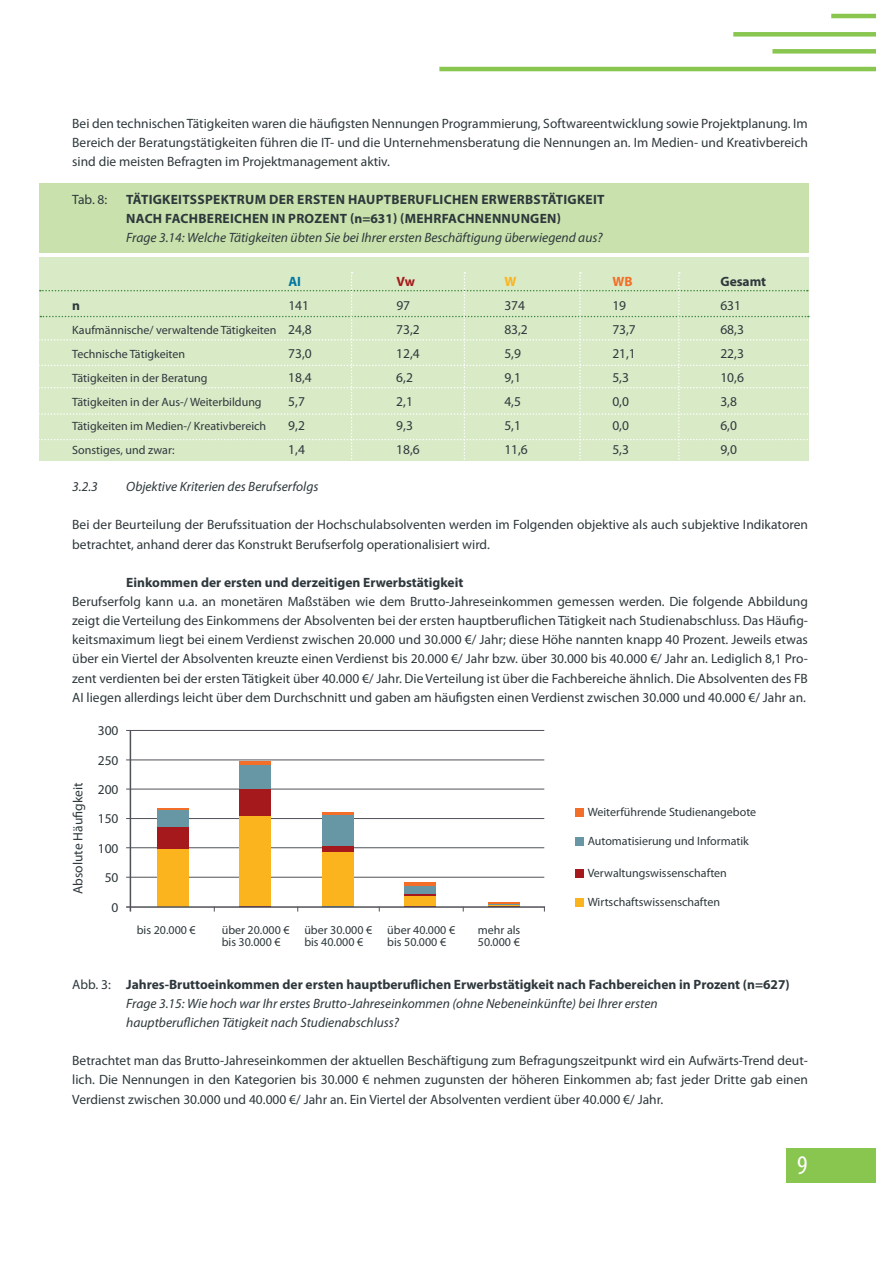
<style>
.page{position:relative;width:876px;height:1263px;background:#fff}
.page>*{position:absolute;margin:0;border:0;box-sizing:border-box;transform-origin:0 0}
.t1{font:condensed 27px "Myriad Pro";color:#fff}
.t2{font:13.5px/19.2px "Myriad Pro";color:#2e383c;text-align:justify}
.t3{font:italic 13.5px/19.2px "Myriad Pro";color:#2e383c}
.t4{font:700 13.5px "Myriad Pro";letter-spacing:.02em;color:#2e383c}
.t5{font:700 13.5px "Myriad Pro";color:#2e383c}
.t6{font:700 13.5px "Myriad Pro";color:#0077a2}
.t7{font:700 13.5px "Myriad Pro";color:#a5181b}
.t8{font:700 13.5px "Myriad Pro";color:#f36e28}
.t9{font:700 13.5px "Myriad Pro";color:#fcb41e}
.t10{font:12px/12px "Myriad Pro";color:#2e383c}
.s1{font-size:13.5px}
.s2{font-style:normal}
.s3{font-weight:700;font-style:normal}
</style>
<div class="page">
<div style="left:787px;top:1148px;width:89px;height:34px;background:#89c650"></div>
<div style="left:39px;top:183px;width:770px;height:69px;background:#c9e2ad"></div>
<div style="left:39px;top:257px;width:770px;height:204px;background:#d9eac7"></div>
<hr style="left:439px;top:67px;width:437px;height:4px;background:#89c650">
<div style="left:772px;top:49px;width:104px;height:5px;background:#89c650"></div>
<div style="left:733px;top:32px;width:143px;height:5px;background:#89c650"></div>
<hr style="left:831px;top:14px;width:45px;height:4px;background:#89c650">
<div style="left:575px;top:808px;width:8px;height:8px;background:#f36e28"></div>
<div style="left:575px;top:837px;width:8px;height:8px;background:#6797a5"></div>
<div style="left:575px;top:869px;width:8px;height:8px;background:#a5181b"></div>
<div style="left:575px;top:898px;width:8px;height:9px;background:#fcb41e"></div>
<hr style="left:130px;top:731px;width:1px;height:180px;background:#4f5258">
<hr style="left:126px;top:877px;width:418px;height:1px;background:#4f5258">
<hr style="left:126px;top:759px;width:418px;height:1px;background:#4f5258">
<hr style="left:126px;top:818px;width:418px;height:1px;background:#4f5258">
<hr style="left:126px;top:847px;width:418px;height:1px;background:#4f5258">
<hr style="left:126px;top:730px;width:418px;height:1px;background:#4f5258">
<hr style="left:126px;top:789px;width:418px;height:1px;background:#4f5258">
<div style="left:157px;top:808px;width:32px;height:98px;background:#f36e28"></div>
<div style="left:157px;top:810px;width:32px;height:96px;background:#6797a5"></div>
<div style="left:157px;top:827px;width:32px;height:79px;background:#a5181b"></div>
<div style="left:157px;top:849px;width:32px;height:57px;background:#fcb41e"></div>
<div style="left:239px;top:761px;width:32px;height:145px;background:#f36e28"></div>
<div style="left:239px;top:765px;width:32px;height:141px;background:#6797a5"></div>
<div style="left:239px;top:789px;width:32px;height:117px;background:#a5181b"></div>
<div style="left:239px;top:816px;width:32px;height:90px;background:#fcb41e"></div>
<div style="left:322px;top:812px;width:32px;height:94px;background:#f36e28"></div>
<div style="left:322px;top:815px;width:32px;height:91px;background:#6797a5"></div>
<div style="left:322px;top:846px;width:32px;height:60px;background:#a5181b"></div>
<div style="left:322px;top:852px;width:32px;height:54px;background:#fcb41e"></div>
<div style="left:404px;top:882px;width:32px;height:24px;background:#f36e28"></div>
<div style="left:404px;top:886px;width:32px;height:20px;background:#6797a5"></div>
<svg style="left:404px;top:894px;width:32px;height:3px"></svg>
<div style="left:404px;top:897px;width:32px;height:9px;background:#fcb41e"></div>
<hr style="left:488px;top:902px;width:32px;height:4px;background:#f36e28">
<hr style="left:488px;top:904px;width:32px;height:2px;background:#6797a5">
<hr style="left:488px;top:905px;width:32px;height:1px;background:#fcb41e">
<hr style="left:126px;top:906px;width:419px;height:2px;background:#4f5258">
<svg style="left:39px;top:272px;width:771px;height:188px"></svg>
<p class="t2" style="left:72px;top:113px;width:737px">Bei den technischen Tätigkeiten waren die häufigsten Nennungen Programmierung, Softwareentwicklung sowie Projektplanung. Im Bereich der Beratungstätigkeiten führen die IT- und die Unternehmensberatung die Nennungen an. Im Medien- und Kreativbereich sind die meisten Befragten im Projektmanagement aktiv.</p>
<p class="t2" style="left:72px;top:190px;width:37px">Tab. 8:</p>
<p class="t4" style="left:126px;top:191px;width:73px">Tätigkeitsspe</p>
<p class="t4" style="left:221px;top:191px;width:385px">ktrum der ersten hauptberuf lichen Erwerbstätigkeit</p>
<p class="t4" style="left:126px;top:210px;width:72px">nach Fachbe</p>
<p class="t4" style="left:214px;top:210px;width:201px">reichen in Prozent (n=631) (Meh</p>
<p class="t4" style="left:434px;top:210px;width:129px">rfachnennungen)</p>
<p class="t3" style="left:126px;top:228px;width:478px">Frage 3.14: Welche Tätigkeiten übten Sie bei Ihrer ersten Beschäftigung überwiegend aus?</p>
<p class="t6" style="left:288px;top:272px;width:15px">AI</p>
<p class="t7" style="left:396px;top:272px;width:20px">Vw</p>
<p class="t9" style="left:504px;top:272px;width:13px">W</p>
<p class="t8" style="left:612px;top:272px;width:22px">WB</p>
<p class="t4" style="left:685px;top:272px;width:23px">G</p>
<p class="t4" style="left:730px;top:272px;width:38px">esamt</p>
<p class="t4" style="left:72px;top:296px;width:9px">n</p>
<p class="t2" style="left:288px;top:295px;width:22px">141</p>
<p class="t2" style="left:396px;top:295px;width:15px">97</p>
<p class="t2" style="left:504px;top:295px;width:22px">374</p>
<p class="t2" style="left:612px;top:295px;width:15px">19</p>
<p class="t2" style="left:720px;top:295px;width:22px">631</p>
<p class="t10" style="left:72px;top:323px;width:241px">Kaufmännische/ verwaltende Tätigkeiten <span class="s1">24,8</span></p>
<p class="t2" style="left:396px;top:319px;width:25px">73,2</p>
<p class="t2" style="left:504px;top:319px;width:25px">83,2</p>
<p class="t2" style="left:612px;top:319px;width:25px">73,7</p>
<p class="t2" style="left:720px;top:319px;width:25px">68,3</p>
<p class="t10" style="left:72px;top:347px;width:114px">Technische Tätigkeiten</p>
<p class="t2" style="left:288px;top:343px;width:25px">73,0</p>
<p class="t2" style="left:396px;top:343px;width:25px">12,4</p>
<p class="t2" style="left:504px;top:343px;width:18px">5,9</p>
<p class="t2" style="left:612px;top:343px;width:25px">21,1</p>
<p class="t2" style="left:720px;top:343px;width:25px">22,3</p>
<p class="t10" style="left:72px;top:371px;width:137px">Tätigkeiten in der Beratung</p>
<p class="t2" style="left:288px;top:367px;width:25px">18,4</p>
<p class="t2" style="left:396px;top:367px;width:18px">6,2</p>
<p class="t2" style="left:504px;top:367px;width:18px">9,1</p>
<p class="t2" style="left:612px;top:367px;width:18px">5,3</p>
<p class="t2" style="left:720px;top:367px;width:25px">10,6</p>
<p class="t10" style="left:72px;top:395px;width:191px">Tätigkeiten in der Aus-/ Weiterbildung</p>
<p class="t2" style="left:288px;top:391px;width:18px">5,7</p>
<p class="t2" style="left:396px;top:391px;width:18px">2,1</p>
<p class="t2" style="left:504px;top:391px;width:18px">4,5</p>
<p class="t2" style="left:612px;top:391px;width:18px">0,0</p>
<p class="t2" style="left:720px;top:391px;width:18px">3,8</p>
<p class="t10" style="left:72px;top:419px;width:195px">Tätigkeiten im Medien-/ Kreativbereich</p>
<p class="t2" style="left:288px;top:415px;width:18px">9,2</p>
<p class="t2" style="left:396px;top:415px;width:18px">9,3</p>
<p class="t2" style="left:504px;top:415px;width:18px">5,1</p>
<p class="t2" style="left:612px;top:415px;width:18px">0,0</p>
<p class="t2" style="left:720px;top:415px;width:18px">6,0</p>
<p class="t10" style="left:72px;top:443px;width:104px">Sonstiges, und zwar:</p>
<p class="t2" style="left:288px;top:439px;width:18px">1,4</p>
<p class="t2" style="left:396px;top:439px;width:25px">18,6</p>
<p class="t2" style="left:504px;top:439px;width:25px">11,6</p>
<p class="t2" style="left:612px;top:439px;width:18px">5,3</p>
<p class="t2" style="left:720px;top:439px;width:18px">9,0</p>
<p class="t3" style="left:72px;top:477px;width:27px">3.2.3</p>
<p class="t3" style="left:126px;top:477px;width:194px">Objektive Kriterien des Berufserfolgs</p>
<p class="t2" style="left:72px;top:515px;width:737px">Bei der Beurteilung der Berufssituation der Hochschulabsolventen werden im Folgenden objektive als auch subjektive Indikatoren betrachtet, anhand derer das Konstrukt Berufserfolg operationalisiert wird.</p>
<p class="t5" style="left:126px;top:573px;width:339px">Einkommen der ersten und derzeitigen Erwerbstätigkeit</p>
<p class="t2" style="left:72px;top:592px;width:737px">Berufserfolg kann u.a. an monetären Maßstäben wie dem Brutto-Jahreseinkommen gemessen werden. Die folgende Abbildung zeigt die Verteilung des Einkommens der Absolventen bei der ersten hauptberuflichen Tätigkeit nach Studienabschluss. Das Häufig&shy;keitsmaximum liegt bei einem Verdienst zwischen 20.000 und 30.000 €/ Jahr; diese Höhe nannten knapp 40 Prozent. Jeweils etwas über ein Viertel der Absolventen kreuzte einen Verdienst bis 20.000 €/ Jahr bzw. über 30.000 bis 40.000 €/ Jahr an. Lediglich 8,1 Pro&shy;zent verdienten bei der ersten Tätigkeit über 40.000 €/ Jahr. Die Verteilung ist über die Fachbereiche ähnlich. Die Absolventen des FB AI liegen allerdings leicht über dem Durchschnitt und gaben am häufigsten einen Verdienst zwischen 30.000 und 40.000 €/ Jahr an.</p>
<p class="t2" style="left:68px;top:894px;width:113px;rotate:-90deg">Absolute Häufigkeit</p>
<p class="t2" style="left:98px;top:716px;width:22px;line-height:29.4px;text-align:right">300<br>250<br>200<br>150<br>100<br>50<br>0</p>
<p class="t10" style="left:137px;top:924px;width:60px">bis 20.000 €</p>
<p class="t10" style="left:222px;top:924px;width:69px">über 20.000 € bis 30.000 €</p>
<p class="t10" style="left:304px;top:924px;width:69px">über 30.000 € bis 40.000 €</p>
<p class="t10" style="left:387px;top:924px;width:69px">über 40.000 € bis 50.000 €</p>
<p class="t10" style="left:478px;top:924px;width:44px">mehr als<br>50.000 €</p>
<p class="t10" style="left:588px;top:805px;width:170px">Weiterführende Studienangebote</p>
<p class="t10" style="left:588px;top:834px;width:163px">Automatisierung und Informatik</p>
<p class="t10" style="left:588px;top:866px;width:141px">Verwaltungswissenschaften</p>
<p class="t10" style="left:588px;top:896px;width:134px">Wirtschaftswissenschaften</p>
<p class="t3" style="left:126px;top:974px;width:665px;text-indent:-54px"><span class="s2">Abb. 3:</span> <span class="s3">Jahres-Bruttoeinkommen der ersten hauptberuflichen Erwerbstätigkeit nach Fachbereichen in Prozent (n=627)<br></span>Frage 3.15: Wie hoch war Ihr erstes Brutto-Jahreseinkommen (ohne Nebeneinkünfte) bei Ihrer ersten<br>hauptberuflichen Tätigkeit nach Studienabschluss?</p>
<p class="t2" style="left:72px;top:1051px;width:737px">Betrachtet man das Brutto-Jahreseinkommen der aktuellen Beschäftigung zum Befragungszeitpunkt wird ein Aufwärts-Trend deut&shy;lich. Die Nennungen in den Kategorien bis 30.000 € nehmen zugunsten der höheren Einkommen ab; fast jeder Dritte gab einen Verdienst zwischen 30.000 und 40.000 €/ Jahr an. Ein Viertel der Absolventen verdient über 40.000 €/ Jahr.</p>
<h1 class="t1" style="left:797px;top:1148px;width:12px">9</h1>
</div>
